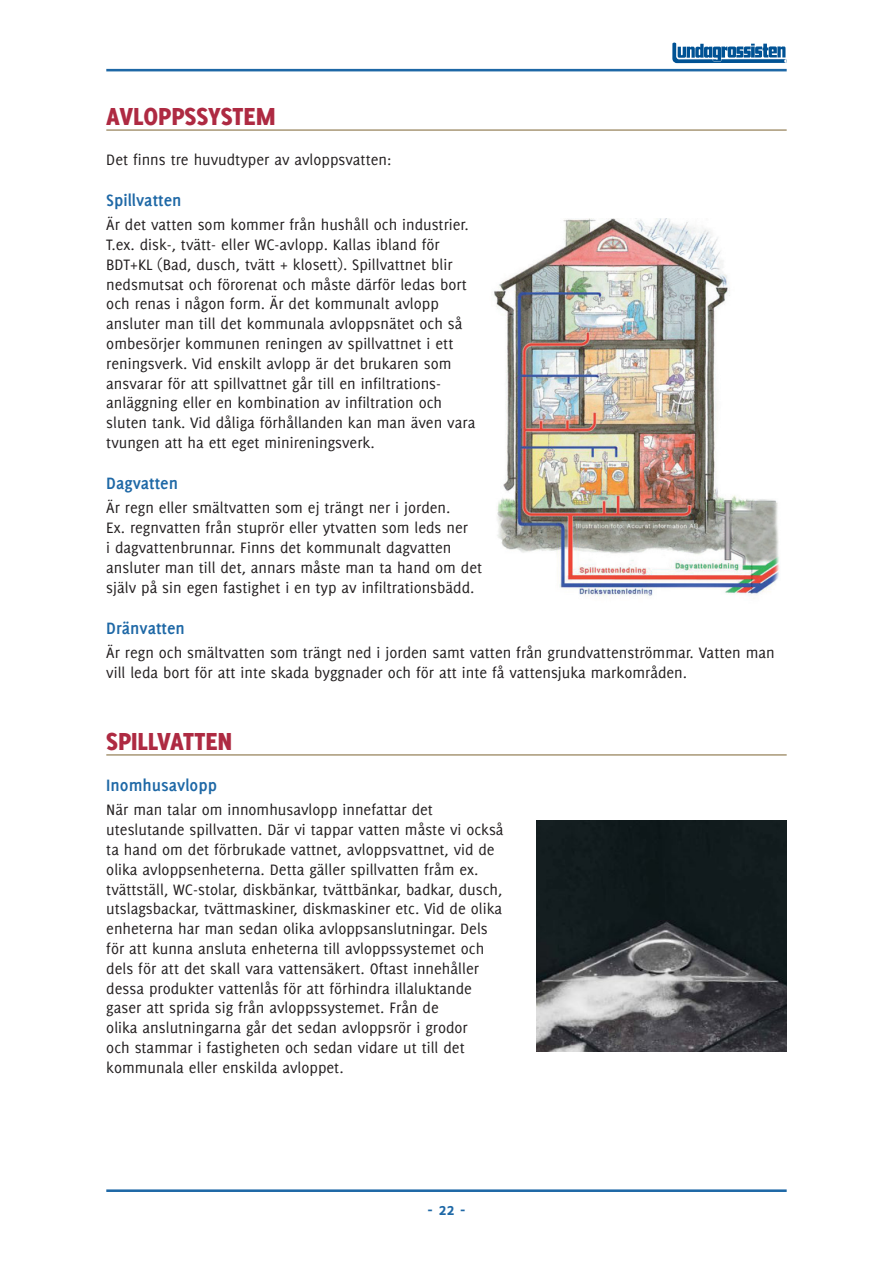
<style>
.page{position:relative;width:893px;height:1263px;background:#fff}
.page>*{position:absolute;margin:0;border:0;box-sizing:border-box;transform-origin:0 0}
.Huvudrubrik{font:800 27px "Delicious";color:#ae2a42}
.Underrubrik{font:700 18px "Delicious";color:#1e68a6}
.Brödtext{font:16.5px/19.8px "Delicious";color:#231f20}
</style>
<div class="page">
<hr style="left:106px;top:69px;width:681px;height:2px;background:#1e68a6">
<hr style="left:106px;top:1189px;width:681px;height:3px;background:#1e68a6">
<svg style="left:672px;top:43px;width:115px;height:20px"></svg>
<hr style="left:106px;top:129px;width:681px;height:2px;background:#a89876">
<hr style="left:106px;top:754px;width:681px;height:2px;background:#a89876">
<img style="left:494px;top:218px;width:285px;height:381px">
<img style="left:536px;top:821px;width:251px;height:230px">
<p class="Huvudrubrik" style="left:106px;top:101px;width:171px">AVLOPPSSYSTEM</p>
<p class="Brödtext" style="left:106px;top:149px;width:287px">Det finns tre huvudtyper av avloppsvatten:</p>
<p class="Underrubrik" style="left:106px;top:190px;width:77px">Spillvatten</p>
<p class="Brödtext" style="left:106px;top:215px;width:371px">Är det vatten som kommer från hushåll och industrier.<br>T.ex. disk-, tvätt- eller WC-avlopp. Kallas ibland för BDT+KL (Bad, dusch, tvätt + klosett). Spillvattnet blir nedsmutsat och förorenat och måste därför ledas bort och renas i någon form. Är det kommunalt avlopp ansluter man till det kommunala avloppsnätet och så ombesörjer kommunen reningen av spillvattnet i ett reningsverk. Vid enskilt avlopp är det brukaren som ansvarar för att spillvattnet går till en infiltrations&shy;anläggning eller en kombination av infiltration och sluten tank. Vid dåliga förhållanden kan man även vara tvungen att ha ett eget minireningsverk.</p>
<p class="Underrubrik" style="left:106px;top:473px;width:73px">Dagvatten</p>
<p class="Brödtext" style="left:106px;top:498px;width:346px">Är regn eller smältvatten som ej trängt ner i jorden.</p>
<p class="Brödtext" style="left:106px;top:518px;width:377px">Ex. regnvatten från stuprör eller ytvatten som leds ner<br>i dagvattenbrunnar. Finns det kommunalt dagvatten ansluter man till det, annars måste man ta hand om det själv på sin egen fastighet i en typ av infiltrationsbädd.</p>
<p class="Underrubrik" style="left:106px;top:618px;width:80px">Dränvatten</p>
<p class="Brödtext" style="left:106px;top:643px;width:670px">Är regn och smältvatten som trängt ned i jorden samt vatten från grundvattenströmmar. Vatten man vill leda bort för att inte skada byggnader och för att inte få vattensjuka markområden.</p>
<p class="Huvudrubrik" style="left:106px;top:725px;width:128px">SPILLVATTEN</p>
<p class="Underrubrik" style="left:106px;top:775px;width:112px">Inomhusavlopp</p>
<p class="Brödtext" style="left:106px;top:800px;width:399px">När man talar om innomhusavlopp innefattar det uteslutande spillvatten. Där vi tappar vatten måste vi också ta hand om det förbrukade vattnet, avloppsvattnet, vid de olika avloppsenheterna. Detta gäller spillvatten fråm ex. tvättställ, WC-stolar, diskbänkar, tvättbänkar, badkar, dusch, utslagsbackar, tvättmaskiner, diskmaskiner etc. Vid de olika enheterna har man sedan olika avloppsanslutningar. Dels för att kunna ansluta enheterna till avloppssystemet och dels för att det skall vara vattensäkert. Oftast innehåller dessa produkter vattenlås för att förhindra illaluktande gaser att sprida sig från avloppssystemet. Från de<br>olika anslutningarna går det sedan avloppsrör i grodor<br>och stammar i fastigheten och sedan vidare ut till det kommunala eller enskilda avloppet.</p>
<p class="Underrubrik" style="left:428px;top:1199px;width:39px">- 22 -</p>
</div>
